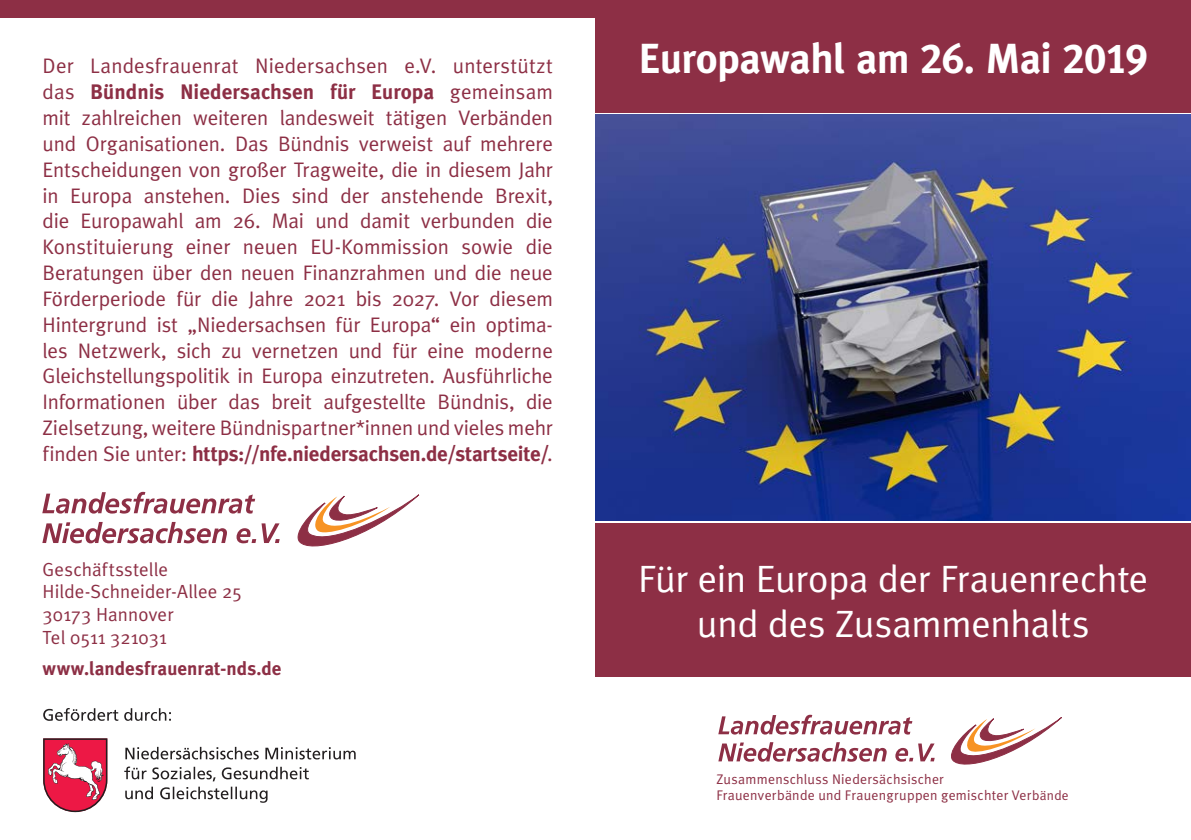
<style>
.page{position:relative;width:1191px;height:840px;background:#fff}
.page>*{position:absolute;margin:0;border:0;box-sizing:border-box;transform-origin:0 0}
.t1{font:700 42px "Meta Plus";letter-spacing:-.015em;color:#fff}
.t2{font:38px/45.6px "Meta Plus Normal";letter-spacing:-.01em;color:#fff;text-align:center}
.t3{font:21px/25.8px "Meta Plus Normal";letter-spacing:.005em;color:#8d2f45;text-align:justify}
.t4{font:700 21px "Meta Plus";letter-spacing:-.005em;color:#8d2f45}
.t5{font:19px/22.8px "Meta Plus Normal";letter-spacing:.005em;color:#8d2f45}
.t6{font:700 19px "Meta Plus";color:#8d2f45}
.t7{font:14px/16.4px "Meta Plus Normal";letter-spacing:.02em;color:#8d2f45}
.s1{font-family:"Meta Plus Normal";font-weight:400}
.s2{font-family:"Meta Plus Bold Caps";font-weight:400}
.s3{font-size:13.4px}
</style>
<div class="page">
<svg style="left:42px;top:521px;width:238px;height:22px"></svg>
<svg style="left:42px;top:491px;width:213px;height:22px"></svg>
<svg style="left:297px;top:494px;width:122px;height:53px"></svg>
<div style="left:595px;top:0;width:596px;height:112px;background:#8d2f45"></div>
<div style="left:595px;top:523px;width:596px;height:153px;background:#8d2f45"></div>
<img style="left:595px;top:115px;width:596px;height:405px">
<svg style="left:718px;top:742px;width:216px;height:19px"></svg>
<svg style="left:718px;top:714px;width:194px;height:20px"></svg>
<svg style="left:951px;top:717px;width:110px;height:48px"></svg>
<div style="left:0;top:0;width:1191px;height:17px;background:#8d2f45"></div>
<svg style="left:124px;top:766px;width:185px;height:36px"></svg>
<svg style="left:125px;top:746px;width:231px;height:13px"></svg>
<svg style="left:43px;top:738px;width:64px;height:73px"></svg>
<svg style="left:43px;top:708px;width:128px;height:12px"></svg>
<p class="t3" style="left:43px;top:53px;width:512px">Der Landesfrauenrat Niedersachsen e.V. unterstützt</p>
<p class="t4" style="left:43px;top:80px;width:512px"><span class="s1">das</span> Bündnis Niedersachsen für Europa <span class="s1">gemeinsam</span></p>
<p class="t3" style="left:43px;top:105px;width:512px">mit zahlreichen weiteren landesweit tätigen Verbänden und Organisationen. Das Bündnis verweist auf mehrere Entscheidungen von großer Tragweite, die in diesem Jahr in Europa anstehen. Dies sind der anstehende Brexit, die Europawahl am 26. Mai und damit verbunden die Konstituierung einer neuen EU-Kommission sowie die Beratungen über den neuen Finanzrahmen und die neue Förderperiode für die Jahre 2021 bis 2027. Vor diesem Hintergrund ist „Niedersachsen für Europa“ ein optima&shy;les Netzwerk, sich zu vernetzen und für eine moderne Gleichstellungspolitik in Europa einzutreten. Ausführliche Informationen über das breit aufgestellte Bündnis, die Zielsetzung, weitere Bündnispartner*innen und vieles mehr</p>
<p class="t4" style="left:43px;top:441px;width:511px"><span class="s1">finden Sie unter:</span> https://nfe.niedersachsen.de/startseite/<span class="s1">.</span></p>
<p class="t5" style="left:43px;top:557px;width:201px">Geschäftsstelle<br>Hilde-Schneider-Allee 25<br>30173 Hannover<br>Tel 0511 321031</p>
<p class="t6" style="left:43px;top:657px;width:241px">www.landesfrauenrat-nds.de</p>
<h1 class="t1" style="left:638px;top:34px;width:511px">Europawahl am <span class="s2">26</span>. Mai <span class="s2">2019</span></h1>
<h2 class="t2" style="left:638px;top:554px;width:512px">Für ein Europa der Frauenrechte und des Zusammenhalts</h2>
<p class="t7" style="left:716px;top:770px;width:354px">Zusammenschluss Niedersächsischer<br>Frauenverbände und Frauengruppen gemischter Ver<span class="s3">bände</span></p>
</div>
